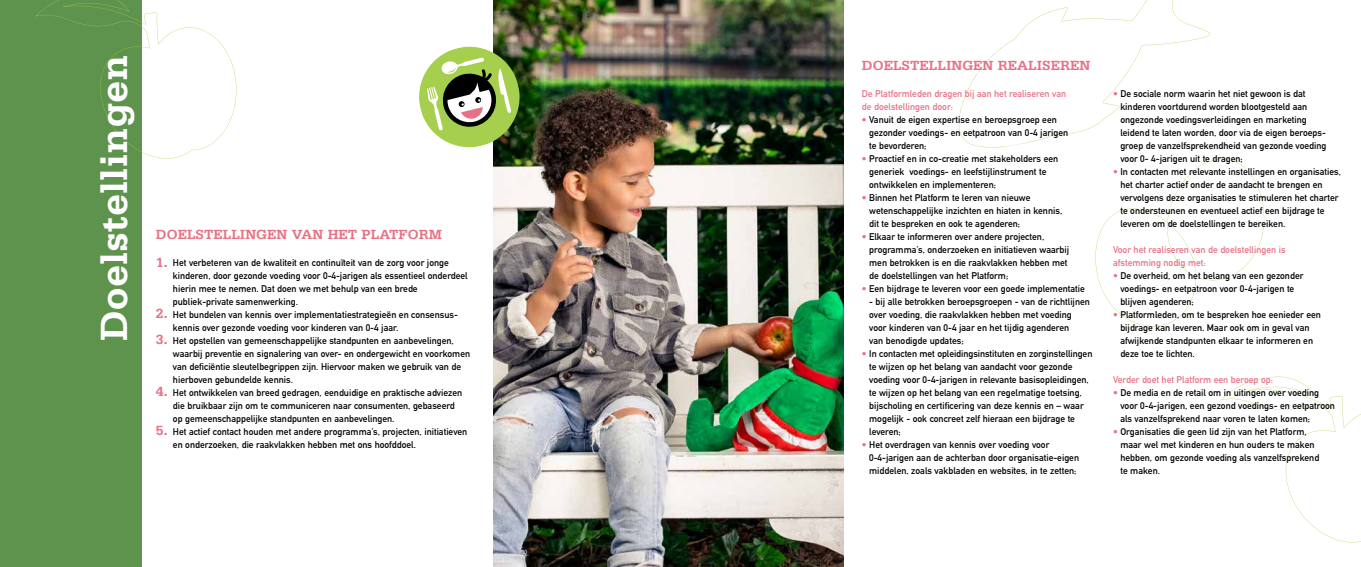
<style>
.page{position:relative;width:1361px;height:567px;background:#fff}
.page>*{position:absolute;margin:0;border:0;box-sizing:border-box;transform-origin:0 0}
.t1{font:700 40px "Serifa";color:#fff}
.t2{font:700 14px/25.7px "Serifa";color:#e87186}
.t3{font:700 9.5px/13px "DIN Alternate";color:#000}
.t4{font:700 9.5px/13px "DIN Alternate";color:#e87186}
.s1{color:#e87186}
</style>
<div class="page">
<svg style="left:1221px;top:377px;width:140px;height:166px"></svg>
<svg style="left:1095px;top:158px;width:170px;height:169px"></svg>
<svg style="left:958px;top:0;width:252px;height:148px"></svg>
<div style="left:0;top:0;width:142px;height:567px;background:#5e934d"></div>
<img style="left:493px;top:0;width:350px;height:567px">
<svg style="left:419px;top:42px;width:106px;height:110px"></svg>
<svg style="left:36px;top:0;width:201px;height:159px"></svg>
<h1 class="t1" style="left:91px;top:341px;width:288px;rotate:-90deg">Doelstellingen</h1>
<h2 class="t2" style="left:156px;top:221px;width:288px">DOELSTELLINGEN VAN HET PLATFORM</h2>
<p class="t3" style="left:173px;top:255px;width:299px">Het verbeteren van de kwaliteit en continuïteit van de zorg voor jonge kinderen, door gezonde voeding voor 0-4-jarigen als essentieel onderdeel hierin mee te nemen. Dat doen we met behulp van een brede publiek-private samenwerking.<br>Het bundelen van kennis over implementatiestrategieën en consensus&shy;kennis over gezonde voeding voor kinderen van 0-4 jaar.<br>Het opstellen van gemeenschappelijke standpunten en aanbevelingen, waarbij preventie en signalering van over- en ondergewicht en voorkomen van deficiëntie sleutelbegrippen zijn. Hiervoor maken we gebruik van de hierboven gebundelde kennis.<br>Het ontwikkelen van breed gedragen, eenduidige en praktische adviezen die bruikbaar zijn om te communiceren naar consumenten, gebaseerd<br>op gemeenschappelijke standpunten en aanbevelingen.<br>Het actief contact houden met andere programma’s, projecten, initiatieven en onderzoeken, die raakvlakken hebben met ons hoofddoel.</p>
<h2 class="t2" style="left:156px;top:249px;width:13px">1.</h2>
<h2 class="t2" style="left:156px;top:300px;width:13px">2.<br>3.</h2>
<h2 class="t2" style="left:156px;top:378px;width:13px">4.</h2>
<h2 class="t2" style="left:156px;top:417px;width:13px">5.</h2>
<h2 class="t2" style="left:862px;top:52px;width:230px">DOELSTELLINGEN REALISEREN</h2>
<p class="t4" style="left:862px;top:87px;width:206px">De Platformleden dragen bij aan het realiseren van de doelstellingen door:</p>
<p class="t3" style="left:869px;top:113px;width:201px;text-indent:-7px"><span class="s1">•</span> Vanuit de eigen expertise en beroepsgroep een gezonder voedings- en eetpatroon van 0-4 jarigen te bevorderen;</p>
<p class="t3" style="left:869px;top:152px;width:191px;text-indent:-7px"><span class="s1">•</span> Proactief en in co-creatie met stakeholders een generiek voedings- en leefstijlinstrument te ontwikkelen en implementeren;</p>
<p class="t3" style="left:869px;top:191px;width:195px;text-indent:-7px"><span class="s1">•</span> Binnen het Platform te leren van nieuwe wetenschappelijke inzichten en hiaten in kennis, dit te bespreken en ook te agenderen;</p>
<p class="t3" style="left:869px;top:230px;width:201px;text-indent:-7px"><span class="s1">•</span> Elkaar te informeren over andere projecten, programma’s, onderzoeken en initiatieven waarbij men betrokken is en die raakvlakken hebben met de doelstellingen van het Platform;</p>
<p class="t3" style="left:862px;top:282px;width:224px"><span class="s1">•</span> Een bijdrage te leveren voor een goede implementatie</p>
<p class="t3" style="left:869px;top:295px;width:222px">- bij alle betrokken beroepsgroepen - van de richtlijnen over voeding, die raakvlakken hebben met voeding voor kinderen van 0-4 jaar en het tijdig agenderen<br>van benodigde updates;</p>
<p class="t3" style="left:869px;top:346px;width:225px;text-indent:-7px"><span class="s1">•</span> In contacten met opleidingsinstituten en zorginstellingen te wijzen op het belang van aandacht voor gezonde voeding voor 0-4-jarigen in relevante basisopleidingen, te wijzen op het belang van een regelmatige toetsing, bijscholing en certificering van deze kennis en – waar mogelijk - ook concreet zelf hieraan een bijdrage te leveren;</p>
<p class="t3" style="left:869px;top:437px;width:211px;text-indent:-7px"><span class="s1">•</span> Het overdragen van kennis over voeding voor<br>0-4-jarigen aan de achterban door organisatie-eigen middelen, zoals vakbladen en websites, in te zetten;</p>
<p class="t3" style="left:1120px;top:87px;width:208px;text-indent:-7px"><span class="s1">•</span> De sociale norm waarin het niet gewoon is dat kinderen voortdurend worden blootgesteld aan ongezonde voedingsverleidingen en marketing leidend te laten worden, door via de eigen beroeps&shy;groep de vanzelfsprekendheid van gezonde voeding voor 0- 4-jarigen uit te dragen;</p>
<p class="t3" style="left:1120px;top:165px;width:222px;text-indent:-7px"><span class="s1">•</span> In contacten met relevante instellingen en organisaties, het charter actief onder de aandacht te brengen en vervolgens deze organisaties te stimuleren het charter te ondersteunen en eventueel actief een bijdrage te leveren om de doelstellingen te bereiken.</p>
<p class="t4" style="left:1113px;top:243px;width:174px">Voor het realiseren van de doelstellingen is afstemming nodig met:</p>
<p class="t3" style="left:1120px;top:269px;width:185px;text-indent:-7px"><span class="s1">•</span> De overheid, om het belang van een gezonder voedings- en eetpatroon voor 0-4-jarigen te blijven agenderen;</p>
<p class="t3" style="left:1120px;top:307px;width:202px;text-indent:-7px"><span class="s1">•</span> Platformleden, om te bespreken hoe eenieder een bijdrage kan leveren. Maar ook om in geval van afwijkende standpunten elkaar te informeren en deze toe te lichten.</p>
<p class="t4" style="left:1113px;top:372px;width:161px">Verder doet het Platform een beroep op:</p>
<p class="t3" style="left:1120px;top:385px;width:216px;text-indent:-7px"><span class="s1">•</span> De media en de retail om in uitingen over voeding voor 0-4-jarigen, een gezond voedings- en eetpatroon als vanzelfsprekend naar voren te laten komen;</p>
<p class="t3" style="left:1120px;top:424px;width:200px;text-indent:-7px"><span class="s1">•</span> Organisaties die geen lid zijn van het Platform, maar wel met kinderen en hun ouders te maken hebben, om gezonde voeding als vanzelfsprekend te maken.</p>
</div>
